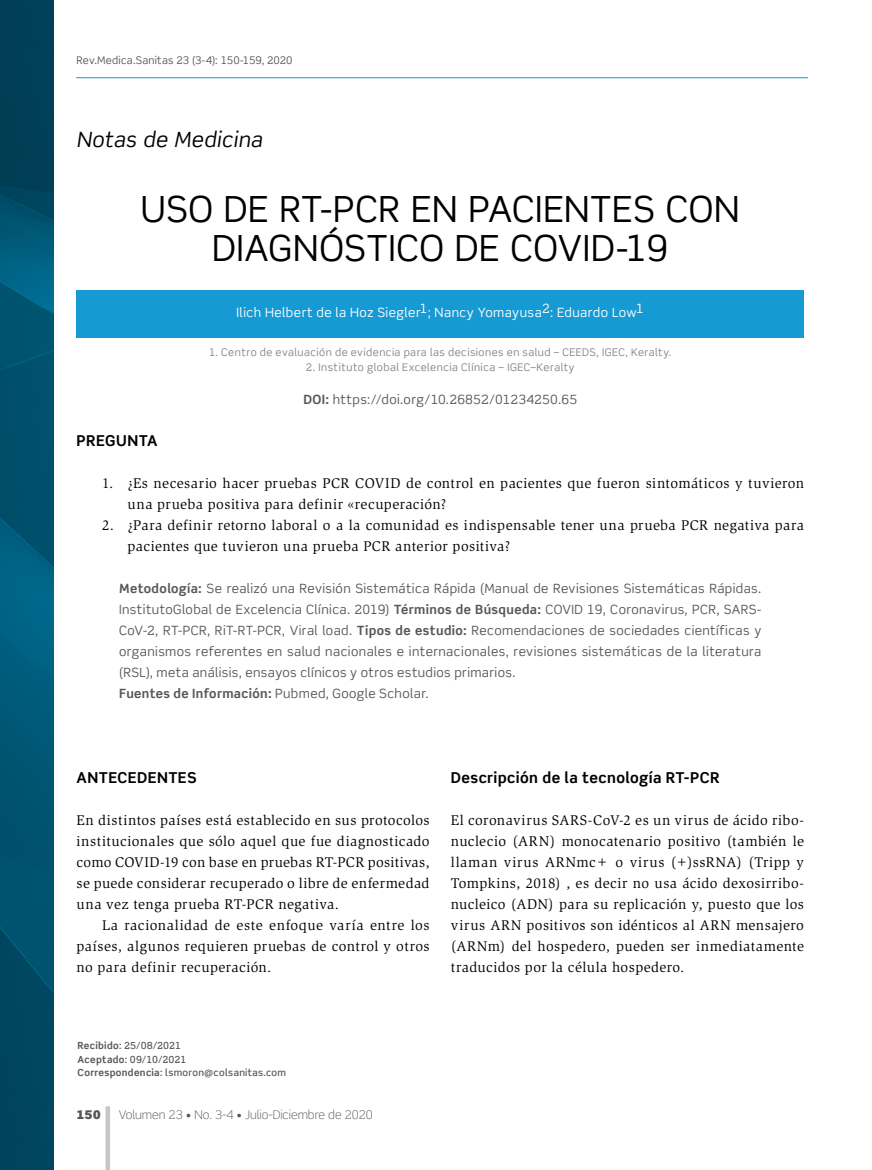
<style>
.page{position:relative;width:872px;height:1170px;background:#fff}
.page>*{position:absolute;margin:0;border:0;box-sizing:border-box;transform-origin:0 0}
._05Tit_princ{font:36px/39px "Scene Std";letter-spacing:.01em;color:#000;text-align:center}
._04Antetitulo{font:italic 21px "Scene Std";letter-spacing:.02em;color:#000}
._10Subt_2{font:700 15px "Scene Std";letter-spacing:.03em;color:#000}
._09Subt_1{font:700 15px "Scene Std";letter-spacing:.025em;color:#000}
._02Body_sin_sang{font:14.4px/21px "Slimbach Std";letter-spacing:.025em;color:#000}
._01Body_text{font:14.4px/21px "Slimbach Std";letter-spacing:.025em;color:#000;text-align:justify}
._11Resumen_-_abstrac{font:12.75px/21px "Scene Std";letter-spacing:.025em;color:#575756;text-align:justify}
._07Autores{font:12.75px "Scene Std";letter-spacing:.035em;color:#fff}
._11Resumen_-_abstrac-2{font:700 12.75px "Scene Std";letter-spacing:.03em;color:#575756}
.t1{font:300 12px "Scene Std";color:#575756}
.t2{font:900 12px "Scene Std";color:#575756}
._08Filiacion_Autores{font:10.5px "Scene Std";letter-spacing:.045em;color:#878385}
.t3{font:10.5px "Scene Std";letter-spacing:-.005em;color:#575756}
._03pie_de_pagina{font:500 9.75px "Scene Std";letter-spacing:.03em;color:#575756}
.s1{font-style:inherit}
.s2{font-weight:700}
.s3{font-weight:400}
</style>
<div class="page">
<hr style="left:106px;top:1106px;width:4px;height:63px;background:#c6c6c6">
<hr style="left:76px;top:77px;width:732px;height:1px;background:#169ad3">
<img style="left:0;top:0;width:53px;height:1169px">
<div style="left:77px;top:290px;width:727px;height:47px;background:#169ad3"></div>
<p class="t3" style="left:77px;top:53px;width:217px"><span class="s1">Rev.Medica.Sanitas</span> 23 (3-4): 150-159, 2020</p>
<p class="_04Antetitulo" style="left:77px;top:127px;width:187px">Notas de Medicina</p>
<p class="_05Tit_princ" style="left:141px;top:189px;width:600px">USO DE RT-PCR EN PACIENTES CON<br>DIAGNÓSTICO DE COVID-19</p>
<p class="_07Autores" style="left:236px;top:304px;width:409px">Ilich Helbert de la Hoz Siegler1; Nancy Yomayusa2: Eduardo Low1</p>
<p class="_08Filiacion_Autores" style="left:209px;top:346px;width:464px">1. Centro de evaluación de evidencia para las decisiones en salud – CEEDS, IGEC, Keralty.</p>
<p class="_08Filiacion_Autores" style="left:306px;top:361px;width:270px">2. Instituto global Excelencia Clínica – IGEC–Keralty</p>
<p class="_11Resumen_-_abstrac" style="left:303px;top:389px;width:275px"><span class="s2">DOI:</span> https://doi.org/10.26852/01234250.65</p>
<p class="_09Subt_1" style="left:77px;top:431px;width:83px">PREGUNTA</p>
<p class="_02Body_sin_sang" style="left:128px;top:473px;width:678px;text-indent:-26px">1. ¿Es necesario hacer pruebas PCR COVID de control en pacientes que fueron sintomáticos y tuvieron una prueba positiva para definir «recuperación?</p>
<p class="_02Body_sin_sang" style="left:128px;top:515px;width:678px;text-indent:-26px">2. ¿Para definir retorno laboral o a la comunidad es indispensable tener una prueba PCR negativa para pacientes que tuvieron una prueba PCR anterior positiva?</p>
<p class="_11Resumen_-_abstrac" style="left:119px;top:578px;width:644px"><span class="s2">Metodología:</span> Se realizó una Revisión Sistemática Rápida (Manual de Revisiones Sistemáticas Rápidas.<br>InstitutoGlobal de Excelencia Clínica. 2019) <span class="s2">Términos de Búsqueda:</span> COVID 19, Coronavirus, PCR, SARS-CoV-2, RT-PCR, RiT-RT-PCR, Viral load. <span class="s2">Tipos de estudio:</span> Recomendaciones de sociedades científicas y organismos referentes en salud nacionales e internacionales, revisiones sistemáticas de la literatura (RSL), meta análisis, ensayos clínicos y otros estudios primarios.</p>
<p class="_11Resumen_-_abstrac-2" style="left:119px;top:685px;width:311px">Fuentes de Información: <span class="s3">Pubmed, Google Scholar.</span></p>
<p class="_09Subt_1" style="left:77px;top:767px;width:121px">ANTECEDENTES</p>
<p class="_02Body_sin_sang" style="left:77px;top:809px;width:354px;text-align:justify">En distintos países está establecido en sus protocolos institucionales que sólo aquel que fue diagnosticado como COVID-19 con base en pruebas RT-PCR positivas, se puede considerar recuperado o libre de enfermedad una vez tenga prueba RT-PCR negativa.</p>
<p class="_01Body_text" style="left:77px;top:914px;width:354px;text-indent:26px">La racionalidad de este enfoque varía entre los países, algunos requieren pruebas de control y otros no para definir recuperación.</p>
<p class="_10Subt_2" style="left:451px;top:767px;width:270px">Descripción de la tecnología RT-PCR</p>
<p class="_02Body_sin_sang" style="left:451px;top:809px;width:354px;text-align:justify">El coronavirus SARS-CoV-2 es un virus de ácido ribo&shy;nuclecio (ARN) monocatenario positivo (también le llaman virus ARNmc+ o virus (+)ssRNA) (Tripp y Tompkins, 2018) , es decir no usa ácido dexosirribo&shy;nucleico (ADN) para su replicación y, puesto que los virus ARN positivos son idénticos al ARN mensajero (ARNm) del hospedero, pueden ser inmediatamente traducidos por la célula hospedero.</p>
<p class="_03pie_de_pagina" style="left:78px;top:1039px;width:105px"><span class="s2">Recibido</span>: 25/08/2021</p>
<p class="_03pie_de_pagina" style="left:78px;top:1053px;width:110px"><span class="s2">Aceptado</span>: 09/10/2021</p>
<p class="_03pie_de_pagina" style="left:78px;top:1066px;width:210px"><span class="s2">Correspondencia</span>: lsmoron@colsanitas.com</p>
<p class="t2" style="left:76px;top:1106px;width:26px">150</p>
<p class="t1" style="left:119px;top:1106px;width:256px">Volumen 23 • No. 3-4 • Julio-Diciembre de 2020</p>
</div>
